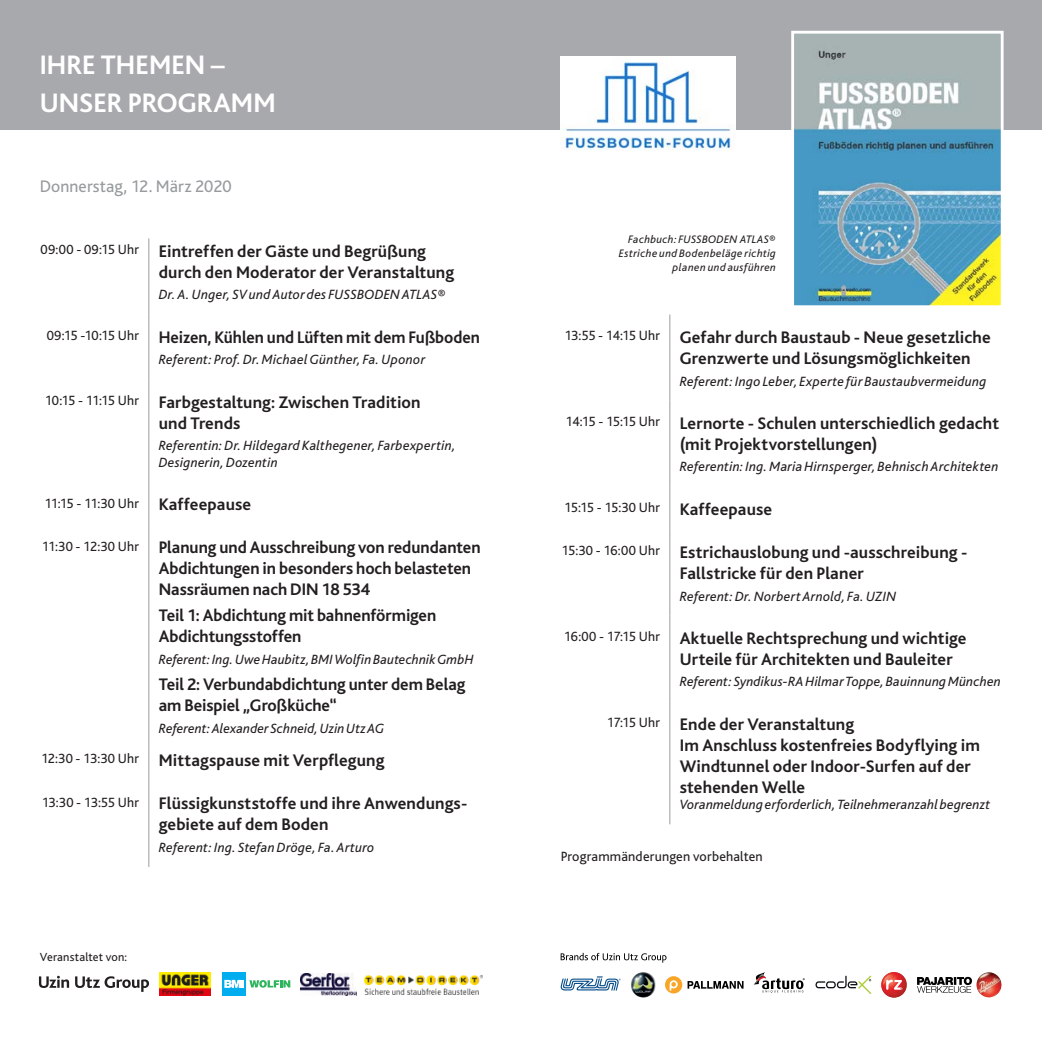
<style>
.page{position:relative;width:1042px;height:1042px;background:#fff}
.page>*{position:absolute;margin:0;border:0;box-sizing:border-box;transform-origin:0 0}
.t1{font:700 28px "Bliss";letter-spacing:.005em;color:#fff}
.Fliesstext{font:700 17.5px/21px "Bliss";letter-spacing:.005em;color:#231f20}
.t2{font:17.5px "Bliss";letter-spacing:.005em;color:#979b9d}
.Fliesstext-2{font:italic 14px/16.8px "Bliss";letter-spacing:.01em;color:#231f20}
.Fliesstext-3{font:14px "Bliss";letter-spacing:.01em;color:#231f20}
.Fliesstext-4{font:14px "Bliss";letter-spacing:-.015em;color:#231f20}
.Fliesstext-5{font:14px "Bliss";letter-spacing:-.025em;color:#231f20}
.Fliesstext-6{font:14px "Bliss";letter-spacing:-.035em;color:#231f20}
.Fliesstext-7{font:14px "Bliss";letter-spacing:-.02em;color:#231f20}
.Fliesstext-8{font:12.25px "Bliss";letter-spacing:.02em;color:#231f20}
.Fliesstext-9{font:italic 11.38px/13.7px "Bliss";letter-spacing:.035em;color:#231f20;text-align:right}
.s1{font-style:normal}
</style>
<div class="page">
<hr style="left:669px;top:314px;width:1px;height:86px;background:#979b9d">
<hr style="left:669px;top:400px;width:1px;height:86px;background:#979b9d">
<hr style="left:669px;top:486px;width:1px;height:43px;background:#979b9d">
<hr style="left:669px;top:529px;width:1px;height:86px;background:#979b9d">
<hr style="left:669px;top:615px;width:1px;height:86px;background:#979b9d">
<hr style="left:669px;top:701px;width:1px;height:123px;background:#979b9d">
<hr style="left:149px;top:238px;width:1px;height:76px;background:#979b9d">
<hr style="left:149px;top:314px;width:1px;height:65px;background:#979b9d">
<hr style="left:149px;top:379px;width:1px;height:103px;background:#979b9d">
<hr style="left:149px;top:482px;width:1px;height:43px;background:#979b9d">
<hr style="left:149px;top:525px;width:1px;height:223px;background:#979b9d">
<hr style="left:149px;top:748px;width:1px;height:33px;background:#979b9d">
<hr style="left:149px;top:781px;width:1px;height:86px;background:#979b9d">
<div style="left:0;top:0;width:1042px;height:129px;background:#a8a9ad"></div>
<img style="left:795px;top:45px;width:204px;height:259px">
<div style="left:791px;top:31px;width:212px;height:277px;border:3px solid #fff"></div>
<svg style="left:753px;top:972px;width:51px;height:21px"></svg>
<div style="left:665px;top:976px;width:17px;height:17px;background:#f9a527;border-radius:50%"></div>
<svg style="left:669px;top:980px;width:9px;height:11px"></svg>
<svg style="left:687px;top:981px;width:56px;height:7px"></svg>
<svg style="left:561px;top:953px;width:105px;height:9px"></svg>
<svg style="left:561px;top:976px;width:60px;height:14px"></svg>
<svg style="left:815px;top:975px;width:56px;height:19px"></svg>
<img style="left:631px;top:972px;width:25px;height:25px;border-radius:13px">
<img style="left:881px;top:972px;width:25px;height:25px">
<svg style="left:883px;top:974px;width:19px;height:16px"></svg>
<img style="left:976px;top:972px;width:25px;height:25px">
<svg style="left:917px;top:977px;width:55px;height:16px"></svg>
<svg style="left:39px;top:976px;width:30px;height:12px"></svg>
<svg style="left:75px;top:976px;width:74px;height:16px"></svg>
<div style="left:223px;top:972px;width:23px;height:23px;background:#00aeef"></div>
<svg style="left:224px;top:980px;width:66px;height:8px"></svg>
<img style="left:301px;top:973px;width:55px;height:22px">
<img style="left:365px;top:976px;width:117px;height:18px">
<img style="left:159px;top:972px;width:51px;height:23px">
<img style="left:561px;top:56px;width:175px;height:95px">
<p class="t1" style="left:40px;top:51px;width:186px">IHRE THEMEN –</p>
<p class="t1" style="left:40px;top:88px;width:238px">UNSER PROGRAMM</p>
<p class="t2" style="left:40px;top:177px;width:193px">Donnerstag, 12. März 2020</p>
<p class="Fliesstext-3" style="left:41px;top:242px;width:100px">09:00 - 09:15 Uhr</p>
<p class="Fliesstext" style="left:159px;top:241px;width:297px">Eintreffen der Gäste und Begrüßung durch den Moderator der Veranstaltung</p>
<p class="Fliesstext-2" style="left:159px;top:287px;width:288px">Dr. A. Unger, SV und Autor des FUSSBODEN ATLAS®</p>
<p class="Fliesstext-3" style="left:47px;top:328px;width:94px">09:15 -10:15 Uhr</p>
<p class="Fliesstext" style="left:159px;top:327px;width:323px">Heizen, Kühlen und Lüften mit dem Fußboden</p>
<p class="Fliesstext-2" style="left:159px;top:352px;width:268px">Referent: Prof. Dr. Michael Günther, Fa. Uponor</p>
<p class="Fliesstext-7" style="left:45px;top:393px;width:96px">10:15 - 11:15 Uhr</p>
<p class="Fliesstext" style="left:159px;top:392px;width:263px">Farbgestaltung: Zwischen Tradition und Trends</p>
<p class="Fliesstext-2" style="left:159px;top:438px;width:298px">Referentin: Dr. Hildegard Kalthegener, Farbexpertin,<br>Designerin, Dozentin</p>
<p class="Fliesstext-4" style="left:44px;top:496px;width:96px">11:15 - 11:30 Uhr</p>
<p class="Fliesstext" style="left:159px;top:494px;width:94px">Kaffeepause</p>
<p class="Fliesstext-3" style="left:42px;top:539px;width:99px">11:30 - 12:30 Uhr</p>
<p class="Fliesstext" style="left:159px;top:537px;width:323px">Planung und Ausschreibung von redundanten<br>Abdichtungen in besonders hoch belasteten<br>Nassräumen nach DIN 18 534</p>
<p class="Fliesstext" style="left:159px;top:605px;width:279px">Teil 1: Abdichtung mit bahnenförmigen<br>Abdichtungsstoffen</p>
<p class="Fliesstext-2" style="left:159px;top:651px;width:316px">Referent: Ing. Uwe Haubitz, BMI Wolfin Bautechnik GmbH</p>
<p class="Fliesstext" style="left:159px;top:674px;width:308px">Teil 2: Verbundabdichtung unter dem Belag am Beispiel „Großküche“</p>
<p class="Fliesstext-2" style="left:159px;top:720px;width:227px">Referent: Alexander Schneid, Uzin Utz AG</p>
<p class="Fliesstext-3" style="left:41px;top:751px;width:99px">12:30 - 13:30 Uhr</p>
<p class="Fliesstext" style="left:159px;top:750px;width:227px">Mittagspause mit Verpflegung</p>
<p class="Fliesstext-3" style="left:42px;top:794px;width:99px">13:30 - 13:55 Uhr</p>
<p class="Fliesstext" style="left:159px;top:793px;width:310px">Flüssigkunststoffe und ihre Anwendungs&shy;gebiete auf dem Boden</p>
<p class="Fliesstext-2" style="left:159px;top:839px;width:217px">Referent: Ing. Stefan Dröge, Fa. Arturo</p>
<p class="Fliesstext-8" style="left:40px;top:951px;width:89px">Veranstaltet von:</p>
<p class="Fliesstext-9" style="left:619px;top:233px;width:159px">Fachbuch: FUSSBODEN ATLAS<span class="s1">®<br></span>Estriche und Bodenbeläge richtig planen und ausführen</p>
<p class="Fliesstext-5" style="left:564px;top:328px;width:97px">13:55 - 14:15 Uhr</p>
<p class="Fliesstext" style="left:680px;top:327px;width:312px">Gefahr durch Baustaub - Neue gesetzliche<br>Grenzwerte und Lösungsmöglichkeiten</p>
<p class="Fliesstext-2" style="left:680px;top:373px;width:308px">Referent: Ingo Leber, Experte für Baustaubvermeidung</p>
<p class="Fliesstext-6" style="left:565px;top:414px;width:96px">14:15 - 15:15 Uhr</p>
<p class="Fliesstext" style="left:680px;top:413px;width:321px">Lernorte - Schulen unterschiedlich gedacht (mit Projektvorstellungen)</p>
<p class="Fliesstext-2" style="left:680px;top:459px;width:320px">Referentin: Ing. Maria Hirnsperger, Behnisch Architekten</p>
<p class="Fliesstext-4" style="left:564px;top:500px;width:97px">15:15 - 15:30 Uhr</p>
<p class="Fliesstext" style="left:680px;top:499px;width:94px">Kaffeepause</p>
<p class="Fliesstext-3" style="left:561px;top:543px;width:100px">15:30 - 16:00 Uhr</p>
<p class="Fliesstext" style="left:680px;top:542px;width:289px">Estrichauslobung und -ausschreibung -<br>Fallstricke für den Planer</p>
<p class="Fliesstext-2" style="left:680px;top:588px;width:218px">Referent: Dr. Norbert Arnold, Fa. UZIN</p>
<p class="Fliesstext-3" style="left:564px;top:629px;width:98px">16:00 - 17:15 Uhr</p>
<p class="Fliesstext" style="left:680px;top:628px;width:288px">Aktuelle Rechtsprechung und wichtige<br>Urteile für Architekten und Bauleiter</p>
<p class="Fliesstext-2" style="left:680px;top:674px;width:323px">Referent: Syndikus-RA Hilmar Toppe, Bauinnung München</p>
<p class="Fliesstext-3" style="left:607px;top:715px;width:55px">17:15 Uhr</p>
<p class="Fliesstext" style="left:680px;top:714px;width:302px">Ende der Veranstaltung<br>Im Anschluss kostenfreies Bodyflying im<br>Windtunnel oder Indoor-Surfen auf der stehenden Welle</p>
<p class="Fliesstext-2" style="left:680px;top:797px;width:312px">Voranmeldung erforderlich, Teilnehmeranzahl begrenzt</p>
<p class="Fliesstext-3" style="left:561px;top:849px;width:204px">Programmänderungen vorbehalten</p>
</div>
